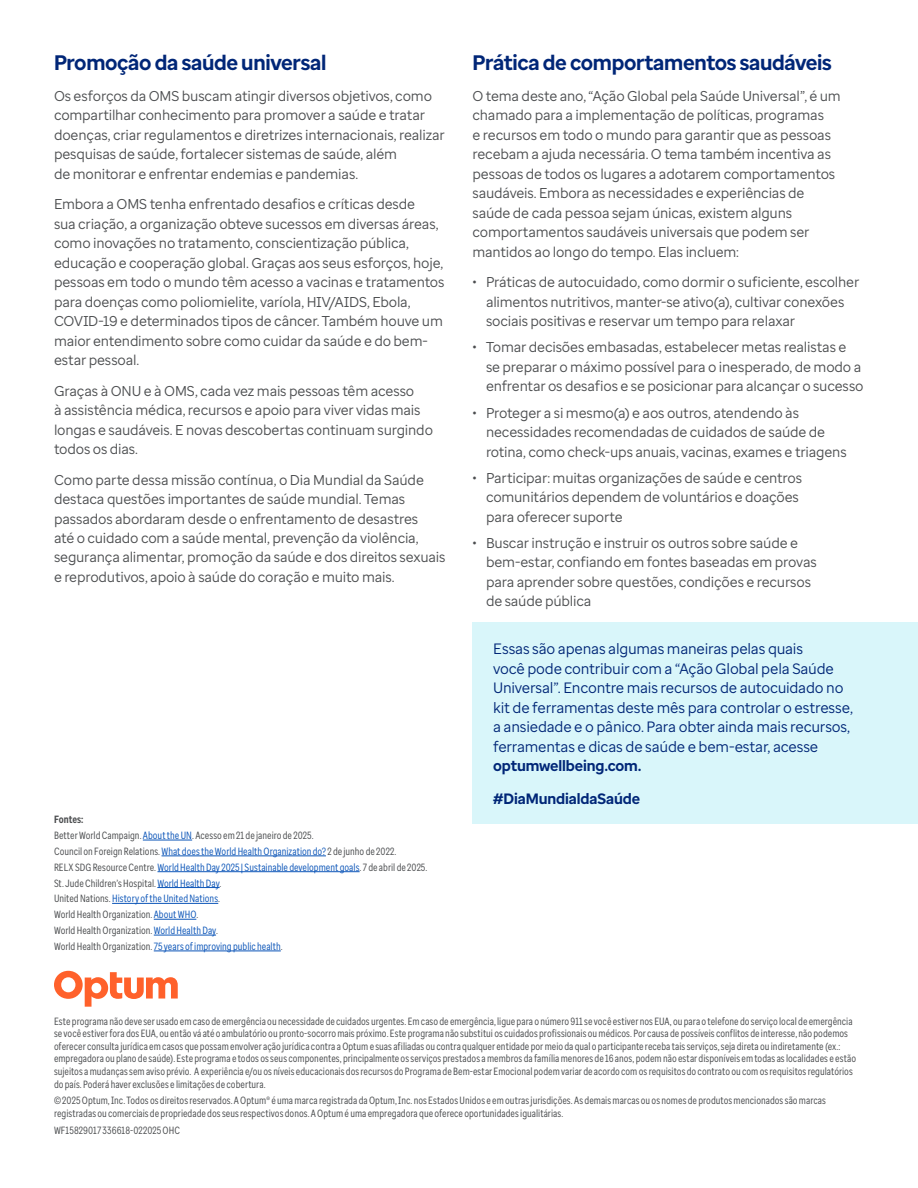
<style>
.page{position:relative;width:918px;height:1188px;background:#fff}
.page>*{position:absolute;margin:0;border:0;box-sizing:border-box;transform-origin:0 0}
.t1{font:700 21px "Enterprise Sans";letter-spacing:-.015em;color:#002677}
.t2{font:15px/19.5px "Enterprise Sans";letter-spacing:-.015em;color:#002677}
.t3{font:700 15px "Enterprise Sans";letter-spacing:-.01em;color:#002677}
.t4{font:14.25px/19.5px "Enterprise Sans";letter-spacing:-.015em;color:#4b4d4f}
.t5{font:10.5px/15.9px "Enterprise Sans Cond";color:#4b4d4f}
.s1{font-weight:700}
.s2{color:#0c55b8}
</style>
<div class="page">
<hr style="left:143px;top:840px;width:49px;height:1px;background:#0c55b8">
<hr style="left:162px;top:856px;width:164px;height:1px;background:#0c55b8">
<hr style="left:158px;top:871px;width:202px;height:1px;background:#0c55b8">
<hr style="left:157px;top:887px;width:63px;height:1px;background:#0c55b8">
<hr style="left:112px;top:903px;width:106px;height:1px;background:#0c55b8">
<hr style="left:154px;top:919px;width:42px;height:1px;background:#0c55b8">
<hr style="left:154px;top:935px;width:62px;height:1px;background:#0c55b8">
<hr style="left:154px;top:951px;width:127px;height:1px;background:#0c55b8">
<div style="left:472px;top:622px;width:446px;height:202px;background:#d9f6fa"></div>
<svg style="left:54px;top:971px;width:124px;height:36px"></svg>
<h1 class="t1" style="left:54px;top:49px;width:274px">Promoção da saúde universal</h1>
<p class="t4" style="left:54px;top:86px;width:392px">Os esforços da OMS buscam atingir diversos objetivos, como compartilhar conhecimento para promover a saúde e tratar doenças, criar regulamentos e diretrizes internacionais, realizar pesquisas de saúde, fortalecer sistemas de saúde, além<br>de monitorar e enfrentar endemias e pandemias.</p>
<p class="t4" style="left:54px;top:194px;width:392px">Embora a OMS tenha enfrentado desafios e críticas desde<br>sua criação, a organização obteve sucessos em diversas áreas, como inovações no tratamento, conscientização pública, educação e cooperação global. Graças aos seus esforços, hoje, pessoas em todo o mundo têm acesso a vacinas e tratamentos para doenças como poliomielite, varíola, HIV/AIDS, Ebola, COVID-19 e determinados tipos de câncer. Também houve um maior entendimento sobre como cuidar da saúde e do bem&shy;estar pessoal.</p>
<p class="t4" style="left:54px;top:381px;width:381px">Graças à ONU e à OMS, cada vez mais pessoas têm acesso<br>à assistência médica, recursos e apoio para viver vidas mais longas e saudáveis. E novas descobertas continuam surgindo todos os dias.</p>
<p class="t4" style="left:54px;top:470px;width:393px">Como parte dessa missão contínua, o Dia Mundial da Saúde destaca questões importantes de saúde mundial. Temas passados abordaram desde o enfrentamento de desastres<br>até o cuidado com a saúde mental, prevenção da violência, segurança alimentar, promoção da saúde e dos direitos sexuais e reprodutivos, apoio à saúde do coração e muito mais.</p>
<p class="t5" style="left:54px;top:811px;width:375px"><span class="s1">Fontes:<br></span>Better World Campaign. <span class="s2">About the UN</span>. Acesso em 21 de janeiro de 2025.<br>Council on Foreign Relations. <span class="s2">What does the World Health Organization do?</span> 2 de junho de 2022.<br>RELX SDG Resource Centre. <span class="s2">World Health Day 2025 | Sustainable development goals</span>. 7 de abril de 2025.<br>St. Jude Children’s Hospital. <span class="s2">World Health Day</span>.<br>United Nations. <span class="s2">History of the United Nations</span>.<br>World Health Organization. <span class="s2">About WHO</span>.<br>World Health Organization. <span class="s2">World Health Day</span>.<br>World Health Organization. <span class="s2">75 years of improving public health</span>.</p>
<h1 class="t1" style="left:472px;top:49px;width:361px">Prática de comportamentos saudáveis</h1>
<p class="t4" style="left:472px;top:86px;width:370px">O tema deste ano, “Ação Global pela Saúde Universal”, é um chamado para a implementação de políticas, programas<br>e recursos em todo o mundo para garantir que as pessoas recebam a ajuda necessária. O tema também incentiva as pessoas de todos os lugares a adotarem comportamentos saudáveis. Embora as necessidades e experiências de saúde de cada pessoa sejam únicas, existem alguns comportamentos saudáveis universais que podem ser mantidos ao longo do tempo. Elas incluem:</p>
<p class="t4" style="left:486px;top:272px;width:375px;text-indent:-14px">• Práticas de autocuidado, como dormir o suficiente, escolher alimentos nutritivos, manter-se ativo(a), cultivar conexões sociais positivas e reservar um tempo para relaxar</p>
<p class="t4" style="left:486px;top:337px;width:379px;text-indent:-14px">• Tomar decisões embasadas, estabelecer metas realistas e se preparar o máximo possível para o inesperado, de modo a enfrentar os desafios e se posicionar para alcançar o sucesso</p>
<p class="t4" style="left:486px;top:403px;width:362px;text-indent:-14px">• Proteger a si mesmo(a) e aos outros, atendendo às necessidades recomendadas de cuidados de saúde de rotina, como check-ups anuais, vacinas, exames e triagens</p>
<p class="t4" style="left:486px;top:468px;width:318px;text-indent:-14px">• Participar: muitas organizações de saúde e centros comunitários dependem de voluntários e doações para oferecer suporte</p>
<p class="t4" style="left:486px;top:533px;width:332px;text-indent:-14px">• Buscar instrução e instruir os outros sobre saúde e bem-estar, confiando em fontes baseadas em provas para aprender sobre questões, condições e recursos de saúde pública</p>
<p class="t2" style="left:493px;top:639px;width:361px">Essas são apenas algumas maneiras pelas quais<br>você pode contribuir com a “Ação Global pela Saúde Universal”. Encontre mais recursos de autocuidado no kit de ferramentas deste mês para controlar o estresse, a ansiedade e o pânico. Para obter ainda mais recursos, ferramentas e dicas de saúde e bem-estar, acesse</p>
<p class="t3" style="left:493px;top:756px;width:150px">optumwellbeing.com.</p>
<p class="t3" style="left:493px;top:789px;width:149px">#DiaMundialdaSaúde</p>
<p class="t5" style="left:54px;top:1015px;width:804px;line-height:12.6px">Este programa não deve ser usado em caso de emergência ou necessidade de cuidados urgentes. Em caso de emergência, ligue para o número 911 se você estiver nos EUA, ou para o telefone do serviço local de emergência se você estiver fora dos EUA, ou então vá até o ambulatório ou pronto-socorro mais próximo. Este programa não substitui os cuidados profissionais ou médicos. Por causa de possíveis conflitos de interesse, não podemos oferecer consulta jurídica em casos que possam envolver ação jurídica contra a Optum e suas afiliadas ou contra qualquer entidade por meio da qual o participante receba tais serviços, seja direta ou indiretamente (ex.: empregadora ou plano de saúde). Este programa e todos os seus componentes, principalmente os serviços prestados a membros da família menores de 16 anos, podem não estar disponíveis em todas as localidades e estão sujeitos a mudanças sem aviso prévio. A experiência e/ou os níveis educacionais dos recursos do Programa de Bem-estar Emocional podem variar de acordo com os requisitos do contrato ou com os requisitos regulatórios do país. Poderá haver exclusões e limitações de cobertura.</p>
<p class="t5" style="left:54px;top:1094px;width:774px;line-height:12.6px">© 2025 Optum, Inc. Todos os direitos reservados. A Optum® é uma marca registrada da Optum, Inc. nos Estados Unidos e em outras jurisdições. As demais marcas ou os nomes de produtos mencionados são marcas registradas ou comerciais de propriedade dos seus respectivos donos. A Optum é uma empregadora que oferece oportunidades igualitárias.</p>
<p class="t5" style="left:54px;top:1122px;width:128px">WF15829017 336618-022025 OHC</p>
</div>
